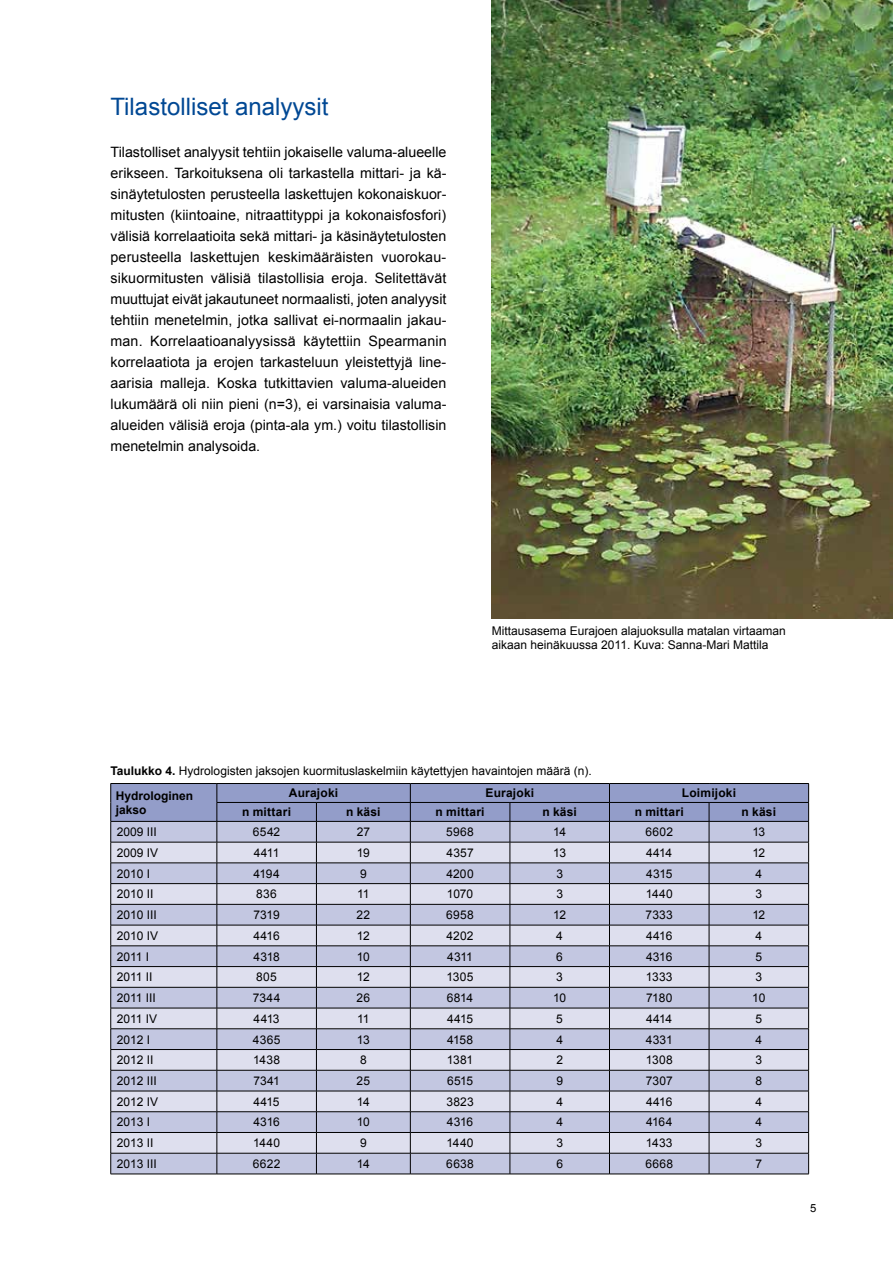
<style>
.page{position:relative;width:893px;height:1263px;background:#fff}
.page>*{position:absolute;margin:0;border:0;box-sizing:border-box;transform-origin:0 0}
.t1{font:24px "Arial";color:#014894}
.t2{font:14.25px/21px "Arial";color:#000;text-align:justify}
.t3{font:12px/13.5px "Arial";color:#000}
.t4{font:700 12px/14.4px "Arial";letter-spacing:.02em;color:#000}
.t5{font:11.25px "Arial";color:#000}
.s1{font-weight:700}
</style>
<div class="page">
<hr style="left:111px;top:1174px;width:106px;height:1px;background:#000">
<hr style="left:217px;top:1174px;width:99px;height:1px;background:#000">
<hr style="left:316px;top:1174px;width:94px;height:1px;background:#000">
<hr style="left:410px;top:1174px;width:100px;height:1px;background:#000">
<hr style="left:510px;top:1174px;width:99px;height:1px;background:#000">
<hr style="left:609px;top:1174px;width:100px;height:1px;background:#000">
<hr style="left:709px;top:1174px;width:100px;height:1px;background:#000">
<svg style="left:110px;top:783px;width:699px;height:391px;background:#bec1d6"></svg>
<hr style="left:111px;top:821px;width:106px;height:1px;background:#000">
<hr style="left:217px;top:821px;width:99px;height:1px;background:#000">
<hr style="left:316px;top:821px;width:94px;height:1px;background:#000">
<hr style="left:410px;top:821px;width:100px;height:1px;background:#000">
<hr style="left:510px;top:821px;width:99px;height:1px;background:#000">
<hr style="left:609px;top:821px;width:100px;height:1px;background:#000">
<hr style="left:709px;top:821px;width:100px;height:1px;background:#000">
<img style="left:492px;top:0;width:401px;height:619px">
<h1 class="t1" style="left:111px;top:91px;width:219px">Tilastolliset analyysit</h1>
<p class="t2" style="left:111px;top:141px;width:338px">Tilastolliset analyysit tehtiin jokaiselle valuma-alueelle erikseen. Tarkoituksena oli tarkastella mittari- ja kä&shy;sinäytetulosten perusteella laskettujen kokonaiskuor&shy;mitusten (kiintoaine, nitraattityppi ja kokonaisfosfori) välisiä korrelaatioita sekä mittari- ja käsinäytetulosten perusteella laskettujen keskimääräisten vuorokau&shy;sikuormitusten välisiä tilastollisia eroja. Selitettävät muuttujat eivät jakautuneet normaalisti, joten analyysit tehtiin menetelmin, jotka sallivat ei-normaalin jakau&shy;man. Korrelaatioanalyysissä käytettiin Spearmanin korrelaatiota ja erojen tarkasteluun yleistettyjä line&shy;aarisia malleja. Koska tutkittavien valuma-alueiden lukumäärä oli niin pieni (n=3), ei varsinaisia valuma&shy;alueiden välisiä eroja (pinta-ala ym.) voitu tilastollisin menetelmin analysoida.</p>
<p class="t3" style="left:492px;top:624px;width:296px">Mittausasema Eurajoen alajuoksulla matalan virtaaman aikaan heinäkuussa 2011. Kuva: Sanna-Mari Mattila</p>
<p class="t3" style="left:111px;top:764px;width:483px"><span class="s1">Taulukko 4.</span> Hydrologisten jaksojen kuormituslaskelmiin käytettyjen havaintojen määrä (n).</p>
<p class="t4" style="left:116px;top:788px;width:79px">Hydrologinen jakso</p>
<p class="t4" style="left:289px;top:786px;width:51px">Aurajoki</p>
<p class="t4" style="left:486px;top:786px;width:50px">Eurajoki</p>
<p class="t4" style="left:682px;top:786px;width:56px">Loimijoki</p>
<p class="t4" style="left:242px;top:805px;width:51px">n mittari</p>
<p class="t4" style="left:346px;top:805px;width:36px">n käsi</p>
<p class="t4" style="left:436px;top:805px;width:51px">n mittari</p>
<p class="t4" style="left:542px;top:805px;width:36px">n käsi</p>
<p class="t4" style="left:635px;top:805px;width:51px">n mittari</p>
<p class="t4" style="left:742px;top:805px;width:36px">n käsi</p>
<p class="t3" style="left:117px;top:825px;width:42px">2009 III</p>
<p class="t3" style="left:253px;top:825px;width:29px">6542</p>
<p class="t3" style="left:357px;top:825px;width:15px">27</p>
<p class="t3" style="left:446px;top:825px;width:29px">5968</p>
<p class="t3" style="left:553px;top:825px;width:14px">14</p>
<p class="t3" style="left:645px;top:825px;width:29px">6602</p>
<p class="t3" style="left:752px;top:825px;width:14px">13</p>
<p class="t3" style="left:117px;top:846px;width:43px">2009 IV</p>
<p class="t3" style="left:254px;top:846px;width:27px">4411</p>
<p class="t3" style="left:357px;top:846px;width:15px">19</p>
<p class="t3" style="left:446px;top:846px;width:29px">4357</p>
<p class="t3" style="left:553px;top:846px;width:14px">13</p>
<p class="t3" style="left:646px;top:846px;width:28px">4414</p>
<p class="t3" style="left:752px;top:846px;width:14px">12</p>
<p class="t3" style="left:117px;top:867px;width:35px">2010 I</p>
<p class="t3" style="left:254px;top:867px;width:28px">4194</p>
<p class="t3" style="left:360px;top:867px;width:8px">9</p>
<p class="t3" style="left:446px;top:867px;width:29px">4200</p>
<p class="t3" style="left:556px;top:867px;width:8px">3</p>
<p class="t3" style="left:646px;top:867px;width:28px">4315</p>
<p class="t3" style="left:755px;top:867px;width:8px">4</p>
<p class="t3" style="left:117px;top:887px;width:38px">2010 II</p>
<p class="t3" style="left:256px;top:887px;width:22px">836</p>
<p class="t3" style="left:357px;top:887px;width:14px">11</p>
<p class="t3" style="left:447px;top:887px;width:28px">1070</p>
<p class="t3" style="left:556px;top:887px;width:8px">3</p>
<p class="t3" style="left:646px;top:887px;width:28px">1440</p>
<p class="t3" style="left:755px;top:887px;width:8px">3</p>
<p class="t3" style="left:117px;top:908px;width:42px">2010 III</p>
<p class="t3" style="left:254px;top:908px;width:28px">7319</p>
<p class="t3" style="left:357px;top:908px;width:15px">22</p>
<p class="t3" style="left:446px;top:908px;width:29px">6958</p>
<p class="t3" style="left:553px;top:908px;width:14px">12</p>
<p class="t3" style="left:646px;top:908px;width:29px">7333</p>
<p class="t3" style="left:752px;top:908px;width:14px">12</p>
<p class="t3" style="left:117px;top:929px;width:43px">2010 IV</p>
<p class="t3" style="left:253px;top:929px;width:28px">4416</p>
<p class="t3" style="left:357px;top:929px;width:14px">12</p>
<p class="t3" style="left:447px;top:929px;width:28px">4202</p>
<p class="t3" style="left:556px;top:929px;width:8px">4</p>
<p class="t3" style="left:646px;top:929px;width:28px">4416</p>
<p class="t3" style="left:755px;top:929px;width:8px">4</p>
<p class="t3" style="left:117px;top:950px;width:34px">2011 I</p>
<p class="t3" style="left:253px;top:950px;width:28px">4318</p>
<p class="t3" style="left:357px;top:950px;width:15px">10</p>
<p class="t3" style="left:447px;top:950px;width:27px">4311</p>
<p class="t3" style="left:556px;top:950px;width:8px">6</p>
<p class="t3" style="left:646px;top:950px;width:28px">4316</p>
<p class="t3" style="left:755px;top:950px;width:8px">5</p>
<p class="t3" style="left:117px;top:970px;width:37px">2011 II</p>
<p class="t3" style="left:256px;top:970px;width:22px">805</p>
<p class="t3" style="left:357px;top:970px;width:14px">12</p>
<p class="t3" style="left:447px;top:970px;width:28px">1305</p>
<p class="t3" style="left:556px;top:970px;width:8px">3</p>
<p class="t3" style="left:646px;top:970px;width:28px">1333</p>
<p class="t3" style="left:755px;top:970px;width:8px">3</p>
<p class="t3" style="left:117px;top:991px;width:41px">2011 III</p>
<p class="t3" style="left:253px;top:991px;width:29px">7344</p>
<p class="t3" style="left:357px;top:991px;width:15px">26</p>
<p class="t3" style="left:447px;top:991px;width:28px">6814</p>
<p class="t3" style="left:553px;top:991px;width:15px">10</p>
<p class="t3" style="left:646px;top:991px;width:28px">7180</p>
<p class="t3" style="left:752px;top:991px;width:15px">10</p>
<p class="t3" style="left:117px;top:1012px;width:42px">2011 IV</p>
<p class="t3" style="left:254px;top:1012px;width:28px">4413</p>
<p class="t3" style="left:357px;top:1012px;width:14px">11</p>
<p class="t3" style="left:447px;top:1012px;width:28px">4415</p>
<p class="t3" style="left:556px;top:1012px;width:8px">5</p>
<p class="t3" style="left:646px;top:1012px;width:28px">4414</p>
<p class="t3" style="left:755px;top:1012px;width:8px">5</p>
<p class="t3" style="left:117px;top:1033px;width:35px">2012 I</p>
<p class="t3" style="left:253px;top:1033px;width:29px">4365</p>
<p class="t3" style="left:357px;top:1033px;width:14px">13</p>
<p class="t3" style="left:447px;top:1033px;width:27px">4158</p>
<p class="t3" style="left:556px;top:1033px;width:8px">4</p>
<p class="t3" style="left:646px;top:1033px;width:28px">4331</p>
<p class="t3" style="left:755px;top:1033px;width:8px">4</p>
<p class="t3" style="left:117px;top:1053px;width:38px">2012 II</p>
<p class="t3" style="left:253px;top:1053px;width:28px">1438</p>
<p class="t3" style="left:360px;top:1053px;width:8px">8</p>
<p class="t3" style="left:447px;top:1053px;width:28px">1381</p>
<p class="t3" style="left:556px;top:1053px;width:8px">2</p>
<p class="t3" style="left:646px;top:1053px;width:28px">1308</p>
<p class="t3" style="left:755px;top:1053px;width:8px">3</p>
<p class="t3" style="left:117px;top:1074px;width:42px">2012 III</p>
<p class="t3" style="left:253px;top:1074px;width:28px">7341</p>
<p class="t3" style="left:357px;top:1074px;width:15px">25</p>
<p class="t3" style="left:447px;top:1074px;width:28px">6515</p>
<p class="t3" style="left:556px;top:1074px;width:8px">9</p>
<p class="t3" style="left:646px;top:1074px;width:28px">7307</p>
<p class="t3" style="left:755px;top:1074px;width:8px">8</p>
<p class="t3" style="left:117px;top:1095px;width:43px">2012 IV</p>
<p class="t3" style="left:254px;top:1095px;width:28px">4415</p>
<p class="t3" style="left:357px;top:1095px;width:14px">14</p>
<p class="t3" style="left:446px;top:1095px;width:29px">3823</p>
<p class="t3" style="left:556px;top:1095px;width:8px">4</p>
<p class="t3" style="left:646px;top:1095px;width:28px">4416</p>
<p class="t3" style="left:755px;top:1095px;width:8px">4</p>
<p class="t3" style="left:117px;top:1115px;width:35px">2013 I</p>
<p class="t3" style="left:253px;top:1115px;width:28px">4316</p>
<p class="t3" style="left:357px;top:1115px;width:15px">10</p>
<p class="t3" style="left:447px;top:1115px;width:28px">4316</p>
<p class="t3" style="left:556px;top:1115px;width:8px">4</p>
<p class="t3" style="left:646px;top:1115px;width:28px">4164</p>
<p class="t3" style="left:755px;top:1115px;width:8px">4</p>
<p class="t3" style="left:117px;top:1136px;width:38px">2013 II</p>
<p class="t3" style="left:253px;top:1136px;width:28px">1440</p>
<p class="t3" style="left:360px;top:1136px;width:8px">9</p>
<p class="t3" style="left:447px;top:1136px;width:28px">1440</p>
<p class="t3" style="left:556px;top:1136px;width:8px">3</p>
<p class="t3" style="left:646px;top:1136px;width:28px">1433</p>
<p class="t3" style="left:755px;top:1136px;width:8px">3</p>
<p class="t3" style="left:117px;top:1157px;width:42px">2013 III</p>
<p class="t3" style="left:253px;top:1157px;width:29px">6622</p>
<p class="t3" style="left:357px;top:1157px;width:14px">14</p>
<p class="t3" style="left:446px;top:1157px;width:29px">6638</p>
<p class="t3" style="left:556px;top:1157px;width:8px">6</p>
<p class="t3" style="left:645px;top:1157px;width:29px">6668</p>
<p class="t3" style="left:755px;top:1157px;width:8px">7</p>
<p class="t5" style="left:810px;top:1201px;width:8px">5</p>
</div>
